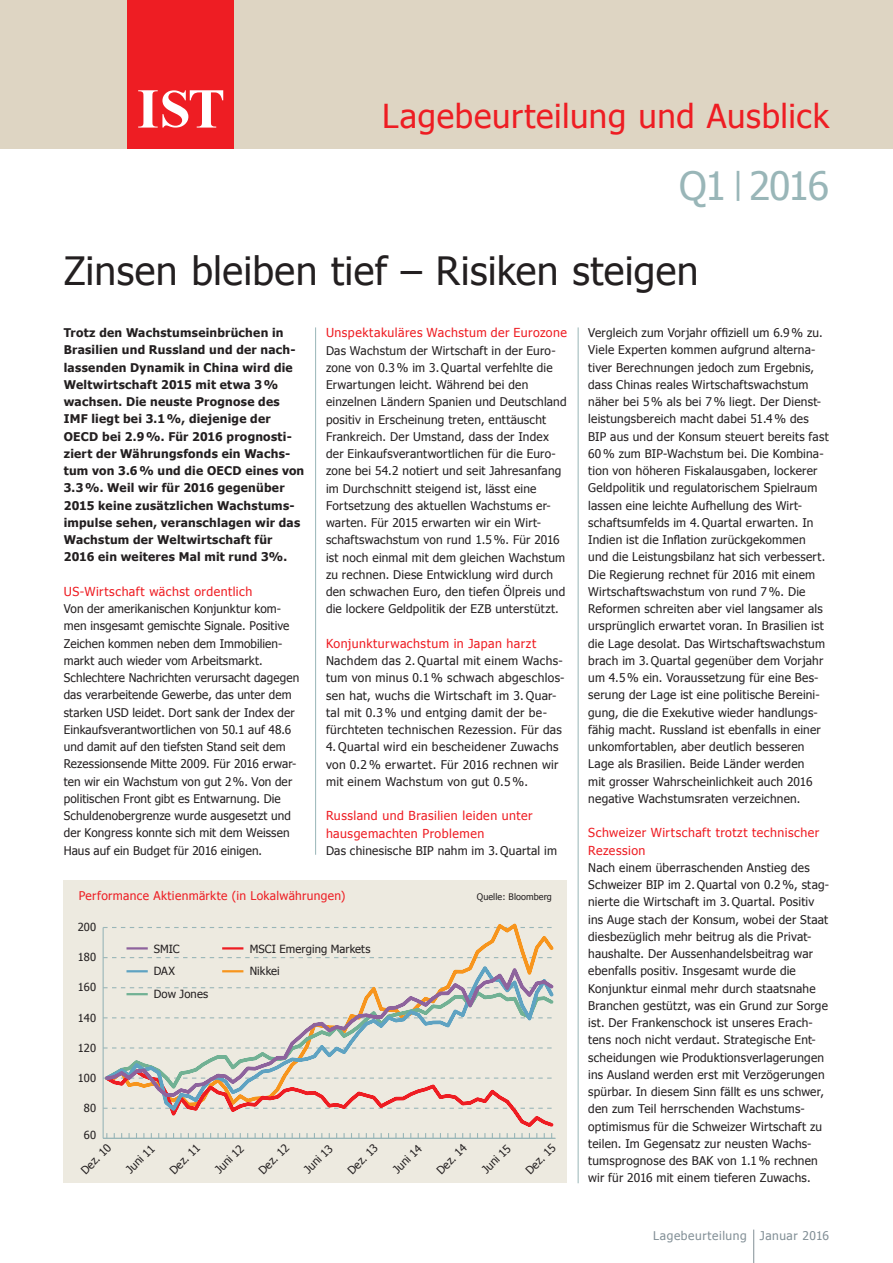
<style>
.page{position:relative;width:893px;height:1263px;background:#fff}
.page>*{position:absolute;margin:0;border:0;box-sizing:border-box;transform-origin:0 0}
.t1{font:39px "Tahoma";letter-spacing:.01em;color:#231f20}
.t2{font:39px "Tahoma";letter-spacing:-.04em;color:#99b6b8}
.t3{font:33px "Tahoma";letter-spacing:.02em;color:#ee1d23}
.t4{font:12.3px/17.2px "Tahoma";letter-spacing:.04em;color:#ee1d23}
.t5{font:12.15px "Tahoma";color:#231f20}
.t6{font:12px/17.2px "Tahoma";letter-spacing:.02em;color:#231f20}
.t7{font:700 12px/17.2px "Tahoma";letter-spacing:.02em;color:#231f20}
.t8{font:12px "Tahoma";letter-spacing:.03em;color:#ee1d23}
.t9{font:12px "Tahoma";letter-spacing:.045em;color:#828f96}
.t10{font:11.25px/22.8px "Tahoma";letter-spacing:.01em;color:#231f20}
.t11{font:11.1px "Tahoma";color:#231f20}
.t12{font:9px "Tahoma";letter-spacing:.01em;color:#231f20}
.s1{font-size:31.5px}
</style>
<div class="page">
<div style="left:64px;top:880px;width:503px;height:303px;background:#edeae0"></div>
<div style="left:0;top:0;width:893px;height:149px;background:#ded5c3"></div>
<div style="left:128px;top:0;width:106px;height:149px;background:#ee1d23"></div>
<svg style="left:138px;top:90px;width:85px;height:38px"></svg>
<hr style="left:753px;top:1229px;width:1px;height:34px;background:#828f96">
<hr style="left:103px;top:1138px;width:452px;height:1px;background:#99b6b8">
<svg style="left:103px;top:923px;width:451px;height:38px"></svg>
<svg style="left:102px;top:1114px;width:454px;height:24px"></svg>
<svg style="left:102px;top:962px;width:450px;height:152px"></svg>
<svg style="left:103px;top:961px;width:451px;height:137px"></svg>
<hr style="left:126px;top:947px;width:22px;height:2px;background:#8e639d">
<hr style="left:126px;top:970px;width:22px;height:2px;background:#5fa3c2">
<hr style="left:126px;top:993px;width:22px;height:2px;background:#71b194">
<hr style="left:222px;top:947px;width:21px;height:2px;background:#ee1d23">
<hr style="left:222px;top:970px;width:21px;height:2px;background:#f7951d">
<hr style="left:315px;top:327px;width:1px;height:528px;background:#99b6b8">
<hr style="left:578px;top:327px;width:1px;height:856px;background:#99b6b8">
<h2 class="t3" style="left:382px;top:93px;width:448px">Lagebeurteilung und Ausblick</h2>
<h1 class="t2" style="left:679px;top:160px;width:151px">Q1 <span class="s1">|</span> 2016</h1>
<h1 class="t1" style="left:64px;top:245px;width:636px">Zinsen bleiben tief – Risiken steigen</h1>
<p class="t7" style="left:64px;top:323px;width:242px">Trotz den Wachstumseinbrüchen in Brasilien und Russland und der nach&shy;lassenden Dynamik in China wird die Weltwirtschaft 2015 mit etwa 3% wachsen. Die neuste Prognose des IMF liegt bei 3.1%, diejenige der OECD bei 2.9%. Für 2016 prognosti&shy;ziert der Währungsfonds ein Wachs&shy;tum von 3.6% und die OECD eines von 3.3%. Weil wir für 2016 gegenüber 2015 keine zusätzlichen Wachstums&shy;impulse sehen, veranschlagen wir das Wachstum der Weltwirtschaft für 2016 ein weiteres Mal mit rund 3%.</p>
<p class="t4" style="left:64px;top:582px;width:190px">US-Wirtschaft wächst ordentlich</p>
<p class="t6" style="left:64px;top:600px;width:237px">Von der amerikanischen Konjunktur kom&shy;men insgesamt gemischte Signale. Positive Zeichen kommen neben dem Immobilien&shy;markt auch wieder vom Arbeitsmarkt.<br>Schlechtere Nachrichten verursacht dagegen das verarbeitende Gewerbe, das unter dem starken USD leidet. Dort sank der Index der Einkaufsverantwortlichen von 50.1 auf 48.6 und damit auf den tiefsten Stand seit dem Rezessionsende Mitte 2009. Für 2016 erwar&shy;ten wir ein Wachstum von gut 2%. Von der politischen Front gibt es Entwarnung. Die Schuldenobergrenze wurde ausgesetzt und der Kongress konnte sich mit dem Weissen Haus auf ein Budget für 2016 einigen.</p>
<p class="t6" style="left:588px;top:324px;width:242px">Vergleich zum Vorjahr offiziell um 6.9% zu.<br>Viele Experten kommen aufgrund alterna&shy;tiver Berechnungen jedoch zum Ergebnis, dass Chinas reales Wirtschaftswachstum näher bei 5% als bei 7% liegt. Der Dienst&shy;leistungsbereich macht dabei 51.4% des BIP aus und der Konsum steuert bereits fast 60% zum BIP-Wachstum bei. Die Kombina&shy;tion von höheren Fiskalausgaben, lockerer Geldpolitik und regulatorischem Spielraum lassen eine leichte Aufhellung des Wirt&shy;schaftsumfelds im 4. Quartal erwarten. In Indien ist die Inflation zurückgekommen und die Leistungsbilanz hat sich verbessert.<br>Die Regierung rechnet für 2016 mit einem Wirtschaftswachstum von rund 7%. Die Reformen schreiten aber viel langsamer als ursprünglich erwartet voran. In Brasilien ist die Lage desolat. Das Wirtschaftswachstum brach im 3. Quartal gegenüber dem Vorjahr um 4.5% ein. Voraussetzung für eine Bes&shy;serung der Lage ist eine politische Bereini&shy;gung, die die Exekutive wieder handlungs&shy;fähig macht. Russland ist ebenfalls in einer unkomfortablen, aber deutlich besseren Lage als Brasilien. Beide Länder werden<br>mit grosser Wahrscheinlichkeit auch 2016 negative Wachstumsraten verzeichnen.</p>
<p class="t4" style="left:588px;top:824px;width:233px">Schweizer Wirtschaft trotzt technischer<br>Rezession</p>
<p class="t6" style="left:588px;top:858px;width:242px">Nach einem überraschenden Anstieg des Schweizer BIP im 2. Quartal von 0.2%, stag&shy;nierte die Wirtschaft im 3. Quartal. Positiv ins Auge stach der Konsum, wobei der Staat diesbezüglich mehr beitrug als die Privat&shy;haushalte. Der Aussenhandelsbeitrag war ebenfalls positiv. Insgesamt wurde die Konjunktur einmal mehr durch staatsnahe Branchen gestützt, was ein Grund zur Sorge ist. Der Frankenschock ist unseres Erach&shy;tens noch nicht verdaut. Strategische Ent&shy;scheidungen wie Produktionsverlagerungen ins Ausland werden erst mit Verzögerungen spürbar. In diesem Sinn fällt es uns schwer, den zum Teil herrschenden Wachstums&shy;optimismus für die Schweizer Wirtschaft zu teilen. Im Gegensatz zur neusten Wachs&shy;tumsprognose des BAK von 1.1% rechnen wir für 2016 mit einem tieferen Zuwachs.</p>
<p class="t4" style="left:326px;top:324px;width:242px">Unspektakuläres Wachstum der Eurozone</p>
<p class="t6" style="left:326px;top:341px;width:242px">Das Wachstum der Wirtschaft in der Euro&shy;zone von 0.3% im 3. Quartal verfehlte die Erwartungen leicht. Während bei den einzelnen Ländern Spanien und Deutschland positiv in Erscheinung treten, enttäuscht Frankreich. Der Umstand, dass der Index der Einkaufsverantwortlichen für die Euro&shy;zone bei 54.2 notiert und seit Jahresanfang im Durchschnitt steigend ist, lässt eine Fortsetzung des aktuellen Wachstums er&shy;warten. Für 2015 erwarten wir ein Wirt&shy;schaftswachstum von rund 1.5%. Für 2016 ist noch einmal mit dem gleichen Wachstum zu rechnen. Diese Entwicklung wird durch den schwachen Euro, den tiefen Ölpreis und die lockere Geldpolitik der EZB unterstützt.</p>
<p class="t4" style="left:326px;top:634px;width:212px">Konjunkturwachstum in Japan harzt</p>
<p class="t6" style="left:326px;top:652px;width:240px">Nachdem das 2. Quartal mit einem Wachs&shy;tum von minus 0.1 % schwach abgeschlos&shy;sen hat, wuchs die Wirtschaft im 3. Quar&shy;tal mit 0.3 % und entging damit der be&shy;fürchteten technischen Rezession. Für das</p>
<p class="t6" style="left:326px;top:738px;width:234px;text-align:justify">4. Quartal wird ein bescheidener Zuwachs von 0.2 % erwartet. Für 2016 rechnen wir mit einem Wachstum von gut 0.5 %.</p>
<p class="t4" style="left:326px;top:807px;width:208px">Russland und Brasilien leiden unter hausgemachten Problemen</p>
<p class="t6" style="left:326px;top:841px;width:233px">Das chinesische BIP nahm im 3. Quartal im</p>
<p class="t8" style="left:79px;top:888px;width:268px">Performance Aktienmärkte (in Lokalwährungen)</p>
<p class="t12" style="left:477px;top:890px;width:77px">Quelle: Bloomberg</p>
<p class="t11" style="left:78px;top:919px;width:20px">200</p>
<p class="t5" style="left:651px;top:931px;width:34px">Nikkei</p>
<p class="t5" style="left:651px;top:963px;width:66px">MSCI EMMA</p>
<p class="t5" style="left:651px;top:994px;width:60px">Dow Jones</p>
<p class="t5" style="left:651px;top:1026px;width:24px">DAX</p>
<p class="t5" style="left:651px;top:1057px;width:30px">SMIC</p>
<p class="t10" style="left:154px;top:937px;width:56px">SMIC<br>DAX<br>Dow Jones</p>
<p class="t10" style="left:250px;top:937px;width:122px">MSCI Emerging Markets<br>Nikkei</p>
<p class="t11" style="left:78px;top:949px;width:20px">180</p>
<p class="t11" style="left:78px;top:979px;width:20px">160</p>
<p class="t11" style="left:78px;top:1010px;width:20px">140</p>
<p class="t11" style="left:78px;top:1040px;width:20px">120</p>
<p class="t11" style="left:78px;top:1070px;width:20px">100</p>
<p class="t11" style="left:84px;top:1100px;width:14px">80</p>
<p class="t11" style="left:84px;top:1127px;width:14px">60</p>
<p class="t11" style="left:78px;top:1167px;width:39px;rotate:-45deg">Dez. 10</p>
<p class="t11" style="left:123px;top:1166px;width:37px;rotate:-45deg">Juni 11</p>
<p class="t11" style="left:167px;top:1167px;width:39px;rotate:-45deg">Dez. 11</p>
<p class="t11" style="left:212px;top:1166px;width:37px;rotate:-45deg">Juni 12</p>
<p class="t11" style="left:255px;top:1167px;width:39px;rotate:-45deg">Dez. 12</p>
<p class="t11" style="left:301px;top:1166px;width:37px;rotate:-45deg">Juni 13</p>
<p class="t11" style="left:344px;top:1167px;width:39px;rotate:-45deg">Dez. 13</p>
<p class="t11" style="left:390px;top:1166px;width:37px;rotate:-45deg">Juni 14</p>
<p class="t11" style="left:433px;top:1167px;width:39px;rotate:-45deg">Dez. 14</p>
<p class="t11" style="left:479px;top:1166px;width:37px;rotate:-45deg">Juni 15</p>
<p class="t11" style="left:522px;top:1167px;width:39px;rotate:-45deg">Dez. 15</p>
<p class="t9" style="left:653px;top:1228px;width:178px">Lagebeurteilung Januar 2016</p>
</div>
